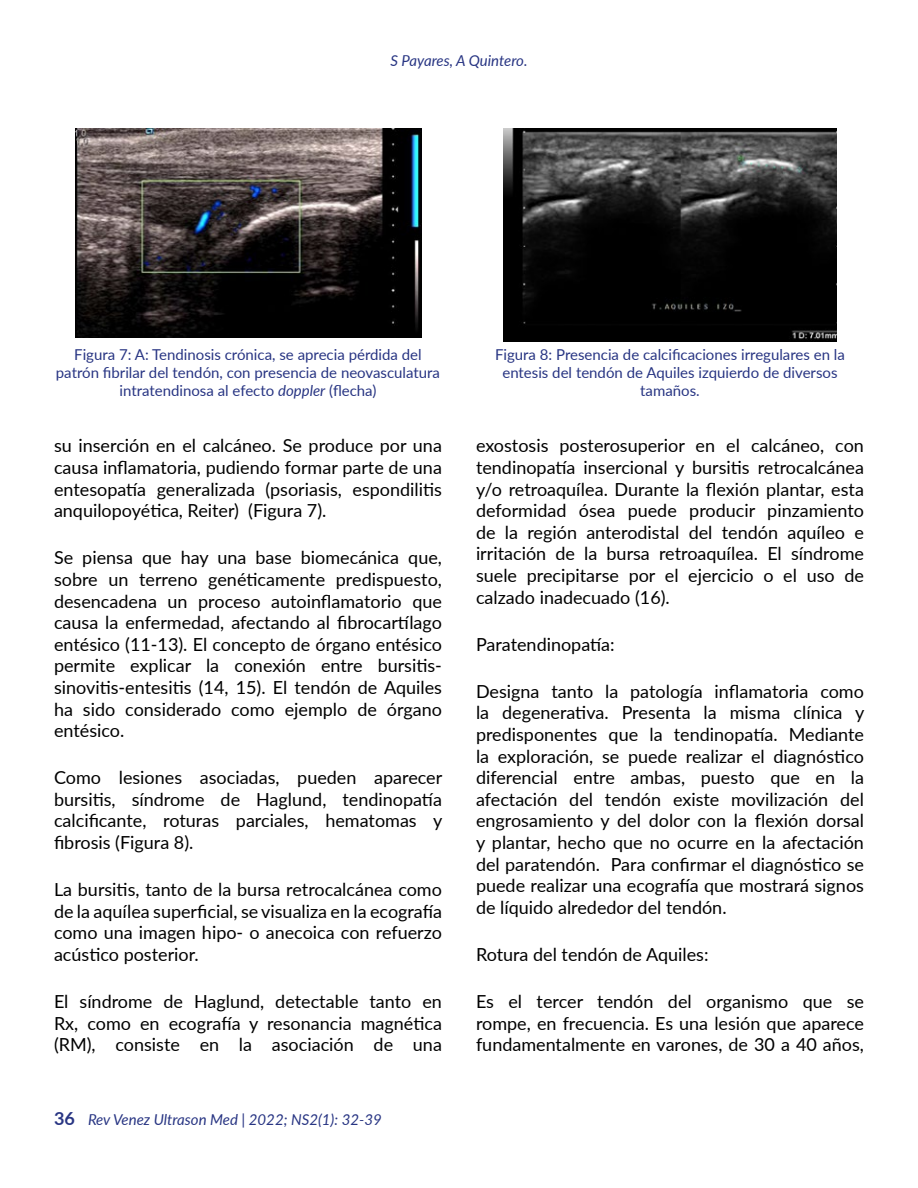
<style>
.page{position:relative;width:918px;height:1188px;background:#fff}
.page>*{position:absolute;margin:0;border:0;box-sizing:border-box;transform-origin:0 0}
.t1{font:18px/21.6px "Lato";color:#000;text-align:justify}
.t2{font:15px/18px "Lato";color:#283583;text-align:center}
.t3{font:italic 15px "Lato";color:#283583}
.s1{font-style:italic}
.s2{font-weight:700;font-style:normal;font-size:18px}
</style>
<div class="page">
<img style="left:75px;top:128px;width:346px;height:209px">
<img style="left:504px;top:128px;width:333px;height:213px">
<p class="t3" style="left:390px;top:50px;width:139px">S Payares, A Quintero.</p>
<p class="t2" style="left:56px;top:344px;width:386px">Figura 7: A: Tendinosis crónica, se aprecia pérdida del patrón fibrilar del tendón, con presencia de neovasculatura intratendinosa al efecto <span class="s1">doppler</span> (flecha)</p>
<p class="t1" style="left:54px;top:434px;width:389px">su inserción en el calcáneo. Se produce por una causa inflamatoria, pudiendo formar parte de una entesopatía generalizada (psoriasis, espondilitis anquilopoyética, Reiter) (Figura 7).</p>
<p class="t1" style="left:54px;top:546px;width:389px">Se piensa que hay una base biomecánica que, sobre un terreno genéticamente predispuesto, desencadena un proceso autoinflamatorio que causa la enfermedad, afectando al fibrocartílago entésico (11-13). El concepto de órgano entésico permite explicar la conexión entre bursitis&shy;sinovitis-entesitis (14, 15). El tendón de Aquiles ha sido considerado como ejemplo de órgano entésico.</p>
<p class="t1" style="left:54px;top:766px;width:390px">Como lesiones asociadas, pueden aparecer bursitis, síndrome de Haglund, tendinopatía calcificante, roturas parciales, hematomas y fibrosis (Figura 8).</p>
<p class="t1" style="left:54px;top:878px;width:389px">La bursitis, tanto de la bursa retrocalcánea como de la aquílea superficial, se visualiza en la ecografía como una imagen hipo- o anecoica con refuerzo acústico posterior.</p>
<p class="t1" style="left:54px;top:990px;width:389px">El síndrome de Haglund, detectable tanto en Rx, como en ecografía y resonancia magnética (RM), consiste en la asociación de una</p>
<p class="t3" style="left:54px;top:1109px;width:329px"><span class="s2">36</span> Rev Venez Ultrason Med | 2022; NS2(1): 32-39</p>
<p class="t2" style="left:495px;top:344px;width:351px">Figura 8: Presencia de calcificaciones irregulares en la entesis del tendón de Aquiles izquierdo de diversos tamaños.</p>
<p class="t1" style="left:476px;top:434px;width:389px">exostosis posterosuperior en el calcáneo, con tendinopatía insercional y bursitis retrocalcánea y/o retroaquílea. Durante la flexión plantar, esta deformidad ósea puede producir pinzamiento de la región anterodistal del tendón aquíleo e irritación de la bursa retroaquílea. El síndrome suele precipitarse por el ejercicio o el uso de calzado inadecuado (16).</p>
<p class="t1" style="left:476px;top:633px;width:140px">Paratendinopatía:</p>
<p class="t1" style="left:476px;top:680px;width:390px">Designa tanto la patología inflamatoria como la degenerativa. Presenta la misma clínica y predisponentes que la tendinopatía. Mediante la exploración, se puede realizar el diagnóstico diferencial entre ambas, puesto que en la afectación del tendón existe movilización del engrosamiento y del dolor con la flexión dorsal y plantar, hecho que no ocurre en la afectación del paratendón. Para confirmar el diagnóstico se puede realizar una ecografía que mostrará signos de líquido alrededor del tendón.</p>
<p class="t1" style="left:476px;top:943px;width:234px">Rotura del tendón de Aquiles:</p>
<p class="t1" style="left:476px;top:990px;width:389px">Es el tercer tendón del organismo que se rompe, en frecuencia. Es una lesión que aparece fundamentalmente en varones, de 30 a 40 años,</p>
</div>
